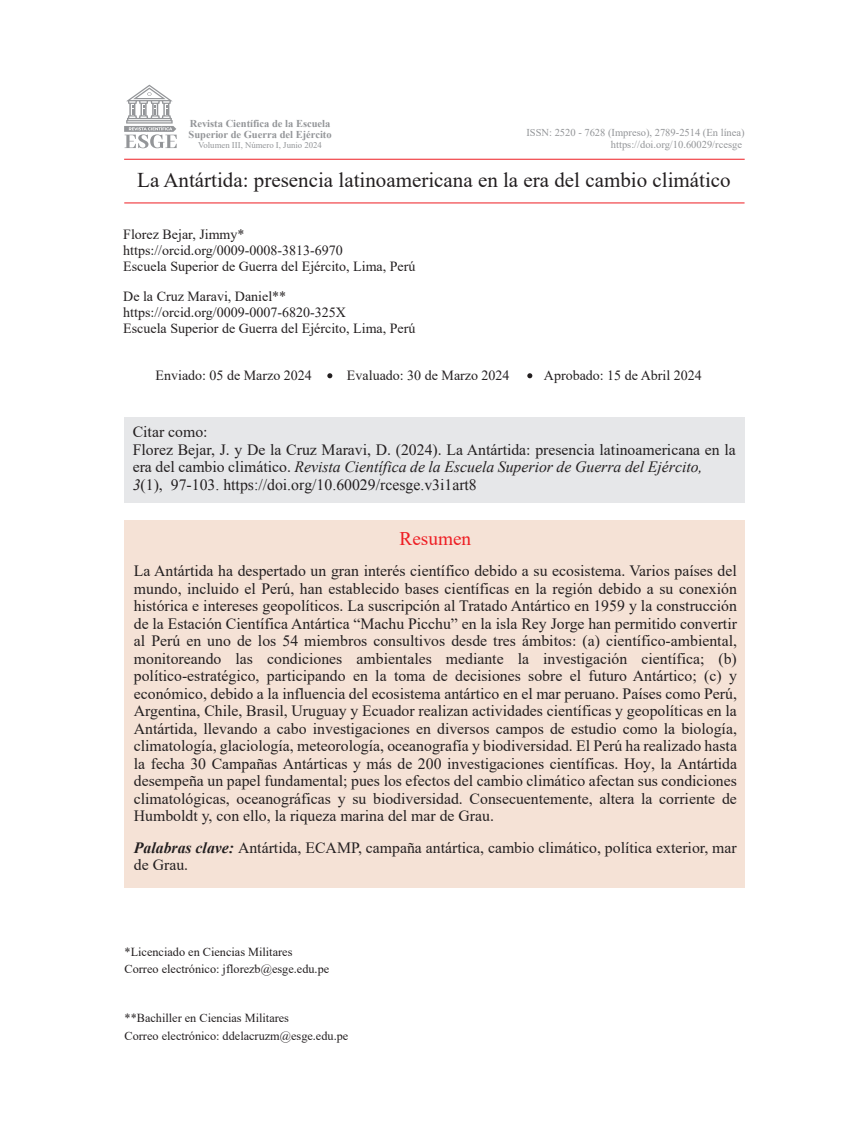
<style>
.page{position:relative;width:844px;height:1141px;background:#fff}
.page>*{position:absolute;margin:0;border:0;box-sizing:border-box;transform-origin:0 0}
.t1{font:21px "Times New Roman";color:#231f20}
.t2{font:19.25px "Times New Roman";color:#ee1d23}
.t3{font:15.75px/17.5px "Times New Roman";color:#231f20}
.t4{font:14px/15.8px "Times New Roman";color:#231f20}
.t5{font:12.25px/17.5px "Times New Roman";color:#231f20}
.t6{font:10.5px/12.2px "Times New Roman";color:#939598;text-align:right}
.t7{font:700 10.5px/10.5px "Times New Roman";color:#939598}
.t8{font:8.75px "Times New Roman";color:#939598}
.s1{font-style:italic}
.s2{font-weight:700;font-style:italic}
</style>
<div class="page">
<div style="left:124px;top:521px;width:620px;height:367px;background:#f5e2d6"></div>
<div style="left:124px;top:417px;width:620px;height:86px;background:#e6e7e9"></div>
<svg style="left:327px;top:373px;width:5px;height:5px"></svg>
<svg style="left:527px;top:373px;width:5px;height:5px"></svg>
<hr style="left:124px;top:202px;width:620px;height:1px;background:#ee1d23">
<hr style="left:124px;top:159px;width:620px;height:1px;background:#ee1d23">
<svg style="left:124px;top:85px;width:53px;height:63px"></svg>
<p class="t7" style="left:188px;top:118px;width:145px">Revista Científica de la Escuela<br>Superior de Guerra del Ejército</p>
<p class="t8" style="left:198px;top:139px;width:125px">Volumen III, Número I, Junio 2024</p>
<p class="t6" style="left:526px;top:126px;width:220px">ISSN: 2520 - 7628 (Impreso), 2789-2514 (En línea) https://doi.org/10.60029/rcesge</p>
<h1 class="t1" style="left:137px;top:165px;width:595px">La Antártida: presencia latinoamericana en la era del cambio climático</h1>
<p class="t4" style="left:123px;top:226px;width:293px">Florez Bejar, Jimmy* https://orcid.org/0009-0008-3813-6970<br>Escuela Superior de Guerra del Ejército, Lima, Perú</p>
<p class="t4" style="left:123px;top:288px;width:293px">De la Cruz Maravi, Daniel** https://orcid.org/0009-0007-6820-325X<br>Escuela Superior de Guerra del Ejército, Lima, Perú</p>
<p class="t4" style="left:155px;top:367px;width:158px">Enviado: 05 de Marzo 2024</p>
<p class="t4" style="left:347px;top:367px;width:164px">Evaluado: 30 de Marzo 2024</p>
<p class="t4" style="left:543px;top:367px;width:159px">Aprobado: 15 de Abril 2024</p>
<p class="t3" style="left:133px;top:423px;width:604px">Citar como:<br>Florez Bejar, J. y De la Cruz Maravi, D. (2024). La Antártida: presencia latinoamericana en la era del cambio climático. <span class="s1">Revista Científica de la Escuela Superior de Guerra del Ejército, 3</span>(1), 97-103. https://doi.org/10.60029/rcesge.v3i1art8</p>
<p class="t2" style="left:399px;top:524px;width:73px">Resumen</p>
<p class="t3" style="left:134px;top:561px;width:604px;text-align:justify">La Antártida ha despertado un gran interés científico debido a su ecosistema. Varios países del mundo, incluido el Perú, han establecido bases científicas en la región debido a su conexión histórica e intereses geopolíticos. La suscripción al Tratado Antártico en 1959 y la construcción de la Estación Científica Antártica “Machu Picchu” en la isla Rey Jorge han permitido convertir al Perú en uno de los 54 miembros consultivos desde tres ámbitos: (a) científico-ambiental, monitoreando las condiciones ambientales mediante la investigación científica; (b) político-estratégico, participando en la toma de decisiones sobre el futuro Antártico; (c) y económico, debido a la influencia del ecosistema antártico en el mar peruano. Países como Perú, Argentina, Chile, Brasil, Uruguay y Ecuador realizan actividades científicas y geopolíticas en la Antártida, llevando a cabo investigaciones en diversos campos de estudio como la biología, climatología, glaciología, meteorología, oceanografía y biodiversidad. El Perú ha realizado hasta la fecha 30 Campañas Antárticas y más de 200 investigaciones científicas. Hoy, la Antártida desempeña un papel fundamental; pues los efectos del cambio climático afectan sus condiciones climatológicas, oceanográficas y su biodiversidad. Consecuentemente, altera la corriente de Humboldt y, con ello, la riqueza marina del mar de Grau.</p>
<p class="t3" style="left:134px;top:838px;width:604px"><span class="s2">Palabras clave:</span> Antártida, ECAMP, campaña antártica, cambio climático, política exterior, mar de Grau.</p>
<p class="t5" style="left:125px;top:943px;width:206px">*Licenciado en Ciencias Militares<br>Correo electrónico: jflorezb@esge.edu.pe</p>
<p class="t5" style="left:125px;top:1009px;width:225px">**Bachiller en Ciencias Militares<br>Correo electrónico: ddelacruzm@esge.edu.pe</p>
</div>
